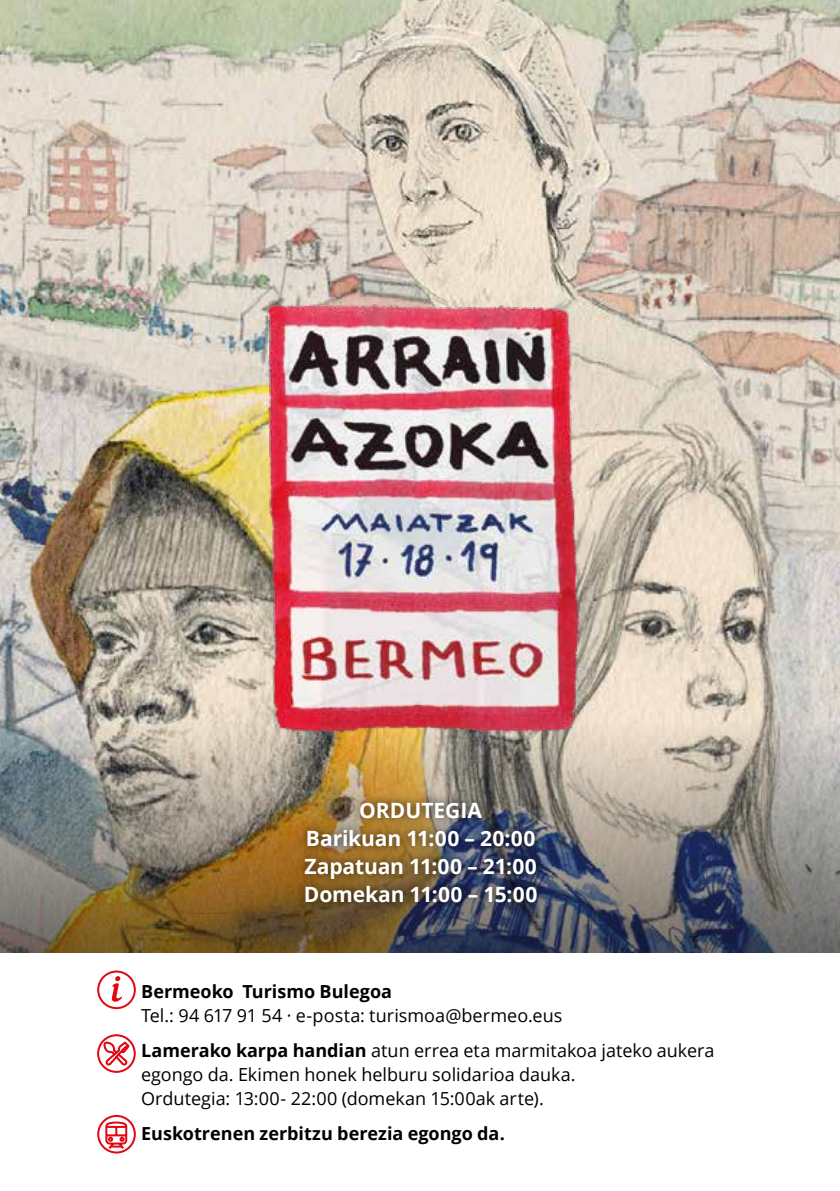
<style>
.page{position:relative;width:840px;height:1191px;background:#fff}
.page>*{position:absolute;margin:0;border:0;box-sizing:border-box;transform-origin:0 0}
.t1{font:700 21px/28px "Open Sans";letter-spacing:-.005em;color:#fff;text-align:center}
.t2{font:18px/35.4px "Open Sans";color:#000}
.t3{font:700 18px "Open Sans";color:#000}
.s1{font-weight:700}
</style>
<div class="page">
<img style="left:0;top:0;width:839px;height:720px">
<img style="left:0;top:720px;width:839px;height:232px">
<svg style="left:111px;top:976px;width:11px;height:25px"></svg>
<div style="left:97px;top:970px;width:39px;height:39px;border:2px solid #e30613;border-radius:50%"></div>
<svg style="left:104px;top:1120px;width:24px;height:31px"></svg>
<div style="left:97px;top:1115px;width:39px;height:38px;border:2px solid #e30613;border-radius:50%"></div>
<svg style="left:103px;top:1038px;width:27px;height:34px"></svg>
<div style="left:97px;top:1034px;width:39px;height:38px;border:2px solid #e30613;border-radius:50%"></div>
<img style="left:264px;top:290px;width:328px;height:460px">
<div style="left:294px;top:792px;width:253px;height:121px;background:#000;opacity:.75"></div>
<p class="t1" style="left:304px;top:795px;width:235px">ORDUTEGIA<br>Barikuan 11:00 – 20:00<br>Zapatuan 11:00 – 21:00<br>Domekan 11:00 – 15:00</p>
<p class="t3" style="left:141px;top:978px;width:252px">Bermeoko Turismo Bulegoa</p>
<p class="t2" style="left:141px;top:997px;width:574px">Tel.: 94 617 91 54 · e-posta: turismoa@bermeo.eus<br><span class="s1">Lamerako karpa handian</span> atun errea eta marmitakoa jateko aukera</p>
<p class="t2" style="left:141px;top:1062px;width:436px;line-height:24px">egongo da. Ekimen honek helburu solidarioa dauka.<br>Ordutegia: 13:00- 22:00 (domekan 15:00ak arte).</p>
<p class="t3" style="left:141px;top:1121px;width:365px">Euskotrenen zerbitzu berezia egongo da.</p>
</div>
